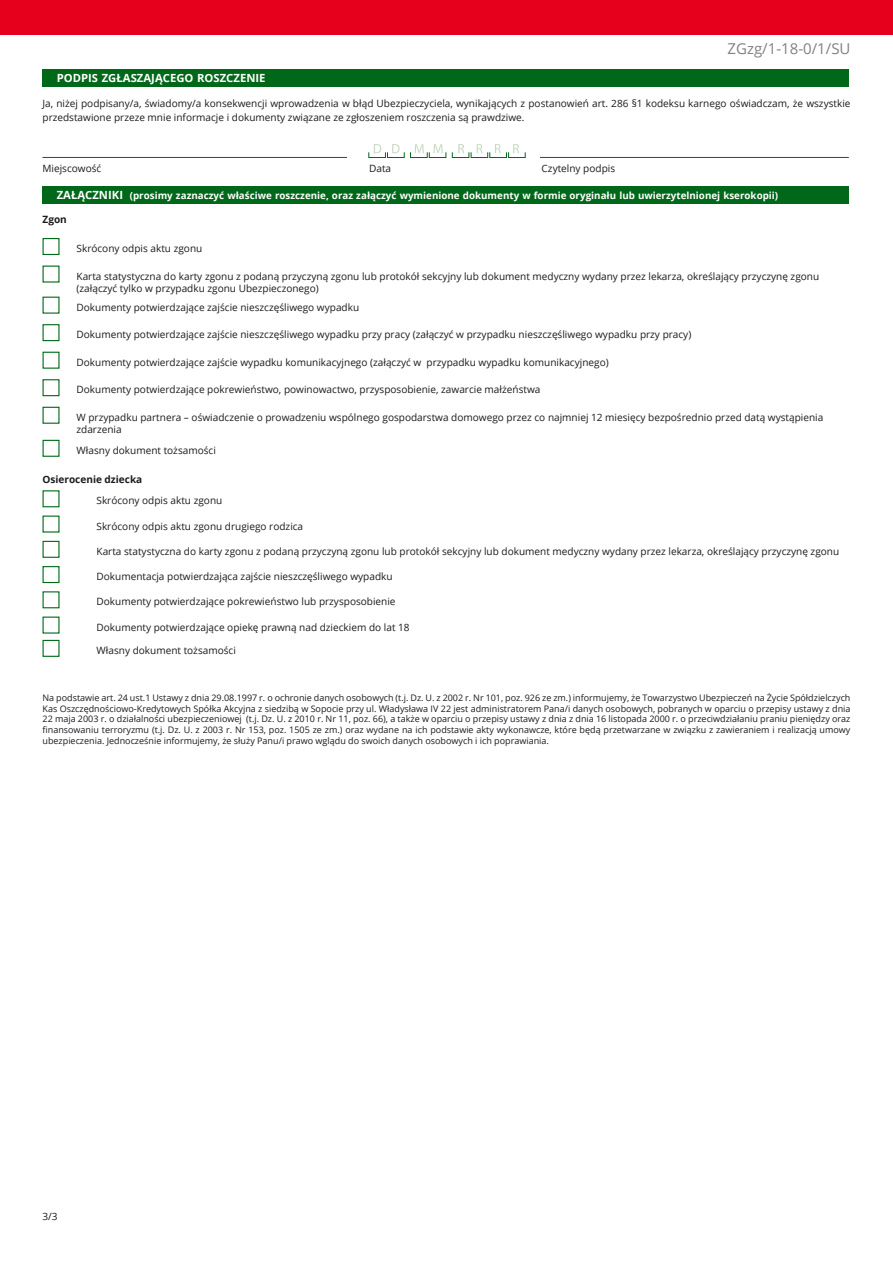
<style>
.page{position:relative;width:893px;height:1263px;background:#fff}
.page>*{position:absolute;margin:0;border:0;box-sizing:border-box;transform-origin:0 0}
.t1{font:15px "Open Sans";color:#818084}
.t2{font:700 11.25px "Open Sans";letter-spacing:.005em;color:#fff}
.t3{font:10.05px/12px "Open Sans";color:#1b1c20}
.t4{font:700 10.05px "Open Sans";color:#1b1c20}
.t5{font:700 9.75px "Open Sans";letter-spacing:.005em;color:#fff}
.t6{font:9px/10.8px "Open Sans";color:#1b1c20;text-align:justify}
.s1{font-size:11.25px}
</style>
<div class="page">
<div style="left:43px;top:69px;width:806px;height:18px;background:#016819"></div>
<hr style="left:43px;top:157px;width:304px;height:1px;background:#016819">
<svg style="left:368px;top:144px;width:158px;height:14px"></svg>
<hr style="left:540px;top:157px;width:309px;height:1px;background:#016819">
<div style="left:43px;top:186px;width:806px;height:18px;background:#016819"></div>
<div style="left:43px;top:238px;width:17px;height:17px;border:1px solid #016819"></div>
<div style="left:43px;top:324px;width:17px;height:17px;border:1px solid #016819"></div>
<div style="left:43px;top:379px;width:17px;height:17px;border:1px solid #016819"></div>
<div style="left:43px;top:440px;width:17px;height:17px;border:1px solid #016819"></div>
<div style="left:43px;top:541px;width:17px;height:17px;border:1px solid #016819"></div>
<div style="left:43px;top:566px;width:17px;height:17px;border:1px solid #016819"></div>
<div style="left:43px;top:640px;width:17px;height:17px;border:1px solid #016819"></div>
<div style="left:0;top:0;width:893px;height:34px;background:#e6001b"></div>
<h1 class="t1" style="left:727px;top:38px;width:124px">ZGzg/1-18-0/1/SU</h1>
<p class="t2" style="left:57px;top:70px;width:210px">PODPIS ZGŁASZAJĄCEGO ROSZCZENIE</p>
<p class="t3" style="left:43px;top:96px;width:809px;line-height:14px">Ja, niżej podpisany/a, świadomy/a konsekwencji wprowadzenia w błąd Ubezpieczyciela, wynikających z postanowień art. 286 §1 kodeksu karnego oświadczam, że wszystkie przedstawione przeze mnie informacje i dokumenty związane ze zgłoszeniem roszczenia są prawdziwe.</p>
<p class="t3" style="left:43px;top:162px;width:60px">Miejscowość</p>
<p class="t3" style="left:369px;top:162px;width:24px">Data</p>
<p class="t3" style="left:542px;top:162px;width:75px">Czytelny podpis</p>
<p class="t5" style="left:57px;top:189px;width:723px"><span class="s1">ZAŁĄCZNIKI</span> (prosimy zaznaczyć właściwe roszczenie, oraz załączyć wymienione dokumenty w formie oryginału lub uwierzytelnionej kserokopii)</p>
<p class="t4" style="left:43px;top:212px;width:26px">Zgon</p>
<p class="t3" style="left:77px;top:242px;width:127px">Skrócony odpis aktu zgonu</p>
<p class="t3" style="left:77px;top:270px;width:744px">Karta statystyczna do karty zgonu z podaną przyczyną zgonu lub protokół sekcyjny lub dokument medyczny wydany przez lekarza, określający przyczynę zgonu (załączyć tylko w przypadku zgonu Ubezpieczonego)</p>
<p class="t3" style="left:77px;top:301px;width:284px">Dokumenty potwierdzające zajście nieszczęśliwego wypadku</p>
<p class="t3" style="left:77px;top:328px;width:616px">Dokumenty potwierdzające zajście nieszczęśliwego wypadku przy pracy (załączyć w przypadku nieszczęśliwego wypadku przy pracy)</p>
<p class="t3" style="left:77px;top:356px;width:534px">Dokumenty potwierdzające zajście wypadku komunikacyjnego (załączyć w przypadku wypadku komunikacyjnego)</p>
<p class="t3" style="left:77px;top:383px;width:465px">Dokumenty potwierdzające pokrewieństwo, powinowactwo, przysposobienie, zawarcie małżeństwa</p>
<p class="t3" style="left:77px;top:411px;width:748px">W przypadku partnera – oświadczenie o prowadzeniu wspólnego gospodarstwa domowego przez co najmniej 12 miesięcy bezpośrednio przed datą wystąpienia zdarzenia</p>
<p class="t3" style="left:77px;top:444px;width:141px">Własny dokument tożsamości</p>
<p class="t4" style="left:43px;top:473px;width:101px">Osierocenie dziecka</p>
<p class="t3" style="left:97px;top:494px;width:127px">Skrócony odpis aktu zgonu</p>
<p class="t3" style="left:97px;top:520px;width:208px">Skrócony odpis aktu zgonu drugiego rodzica</p>
<p class="t3" style="left:97px;top:545px;width:744px">Karta statystyczna do karty zgonu z podaną przyczyną zgonu lub protokół sekcyjny lub dokument medyczny wydany przez lekarza, określający przyczynę zgonu</p>
<p class="t3" style="left:97px;top:570px;width:298px">Dokumentacja potwierdzająca zajście nieszczęśliwego wypadku</p>
<p class="t3" style="left:97px;top:595px;width:301px">Dokumenty potwierdzające pokrewieństwo lub przysposobienie</p>
<p class="t3" style="left:97px;top:621px;width:315px">Dokumenty potwierdzające opiekę prawną nad dzieckiem do lat 18</p>
<p class="t3" style="left:97px;top:644px;width:141px">Własny dokument tożsamości</p>
<p class="t6" style="left:43px;top:692px;width:809px">Na podstawie art. 24 ust.1 Ustawy z dnia 29.08.1997 r. o ochronie danych osobowych (t.j. Dz. U. z 2002 r. Nr 101, poz. 926 ze zm.) informujemy, że Towarzystwo Ubezpieczeń na Życie Spółdzielczych Kas Oszczędnościowo-Kredytowych Spółka Akcyjna z siedzibą w Sopocie przy ul. Władysława IV 22 jest administratorem Pana/i danych osobowych, pobranych w oparciu o przepisy ustawy z dnia 22 maja 2003 r. o działalności ubezpieczeniowej (t.j. Dz. U. z 2010 r. Nr 11, poz. 66), a także w oparciu o przepisy ustawy z dnia z dnia 16 listopada 2000 r. o przeciwdziałaniu praniu pieniędzy oraz finansowaniu terroryzmu (t.j. Dz. U. z 2003 r. Nr 153, poz. 1505 ze zm.) oraz wydane na ich podstawie akty wykonawcze, które będą przetwarzane w związku z zawieraniem i realizacją umowy ubezpieczenia. Jednocześnie informujemy, że służy Panu/i prawo wglądu do swoich danych osobowych i ich poprawiania.</p>
<p class="t3" style="left:43px;top:1210px;width:17px">3/3</p>
</div>
